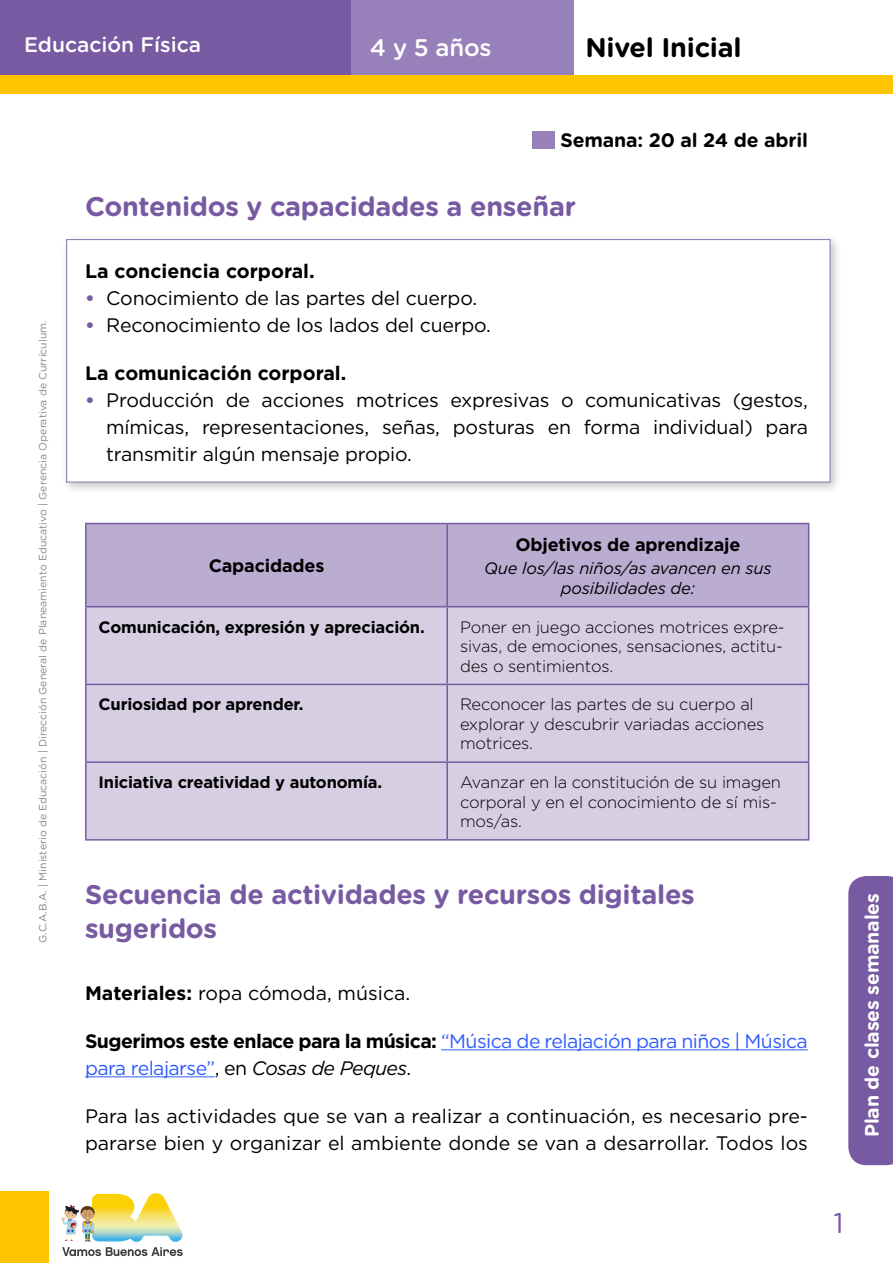
<style>
.page{position:relative;width:893px;height:1263px;background:#fff}
.page>*{position:absolute;margin:0;border:0;box-sizing:border-box;transform-origin:0 0}
.t1{font:28.5px "Gotham Rounded";color:#785aa2}
.t2{font:700 27px/34.5px "Gotham Rounded";letter-spacing:-.01em;color:#785aa2}
.t3{font:700 27px "Gotham Rounded";letter-spacing:-.01em;color:#000}
.t4{font:500 24px "Gotham Rounded";color:#fff}
.t5{font:500 21px "Gotham Rounded";color:#fff}
.t6{font:19.5px/27px "Gotham";letter-spacing:-.01em;color:#000;text-align:justify}
.t7{font:19.5px/27px "Gotham";letter-spacing:-.03em;color:#305cff}
.t8{font:700 19.5px "Gotham";color:#000}
.t9{font:700 19.5px "Gotham Rounded";letter-spacing:-.01em;color:#fff}
.t10{font:700 19.5px "Gotham Rounded";letter-spacing:-.01em;color:#000}
.t11{font:700 18px "Gotham";letter-spacing:-.01em;color:#000}
.t12{font:300 16.5px/19.5px "Gotham";letter-spacing:-.01em;color:#000}
.t13{font:700 16.5px "Gotham";letter-spacing:-.01em;color:#000}
.t14{font:italic 16.5px/19.5px "Gotham";letter-spacing:-.01em;color:#000;text-align:center}
.t15{font:10.5px "Gotham Rounded";color:#878787}
.s1{font-weight:700;color:#785aa2}
.s2{font-weight:700}
.s3{font-weight:700;color:#000}
.s4{color:#000}
.s5{font-style:italic;color:#000}
</style>
<div class="page">
<div style="left:0;top:1191px;width:48px;height:72px;background:#fdc500"></div>
<div style="left:0;top:0;width:351px;height:78px;background:#785aa2"></div>
<div style="left:351px;top:0;width:223px;height:78px;background:#9880ba"></div>
<div style="left:0;top:75px;width:893px;height:19px;background:#fdc500"></div>
<svg style="left:848px;top:876px;width:45px;height:289px;background:#7c5fa5"></svg>
<svg style="left:61px;top:1193px;width:122px;height:63px"></svg>
<div style="left:61px;top:234px;width:780px;height:260px;background:#000;opacity:.22"></div>
<div style="left:66px;top:239px;width:765px;height:244px;background:#fff;border:1px solid #9880ba"></div>
<hr style="left:441px;top:1049px;width:367px;height:1px;background:#305cff">
<hr style="left:85px;top:1076px;width:130px;height:1px;background:#305cff">
<div style="left:532px;top:131px;width:23px;height:18px;background:#9880ba"></div>
<div style="left:87px;top:524px;width:721px;height:82px;background:#bbacd1"></div>
<div style="left:87px;top:607px;width:721px;height:232px;background:#d6cee3"></div>
<hr style="left:85px;top:523px;width:362px;height:1px;background:#785aa2">
<hr style="left:85px;top:524px;width:2px;height:82px;background:#785aa2">
<hr style="left:447px;top:523px;width:362px;height:1px;background:#785aa2">
<hr style="left:446px;top:524px;width:2px;height:82px;background:#785aa2">
<hr style="left:808px;top:524px;width:1px;height:82px;background:#785aa2">
<hr style="left:85px;top:606px;width:362px;height:1px;background:#785aa2">
<hr style="left:85px;top:607px;width:2px;height:77px;background:#785aa2">
<hr style="left:447px;top:606px;width:362px;height:1px;background:#785aa2">
<hr style="left:446px;top:607px;width:2px;height:77px;background:#785aa2">
<hr style="left:808px;top:607px;width:1px;height:77px;background:#785aa2">
<hr style="left:85px;top:684px;width:362px;height:1px;background:#785aa2">
<hr style="left:85px;top:685px;width:2px;height:76px;background:#785aa2">
<hr style="left:447px;top:684px;width:362px;height:1px;background:#785aa2">
<hr style="left:446px;top:685px;width:2px;height:76px;background:#785aa2">
<hr style="left:808px;top:685px;width:1px;height:76px;background:#785aa2">
<hr style="left:85px;top:761px;width:362px;height:2px;background:#785aa2">
<hr style="left:85px;top:763px;width:2px;height:76px;background:#785aa2">
<hr style="left:447px;top:761px;width:362px;height:2px;background:#785aa2">
<hr style="left:446px;top:763px;width:2px;height:76px;background:#785aa2">
<hr style="left:808px;top:763px;width:1px;height:76px;background:#785aa2">
<hr style="left:85px;top:839px;width:362px;height:1px;background:#785aa2">
<hr style="left:447px;top:839px;width:362px;height:1px;background:#785aa2">
<p class="t5" style="left:24px;top:30px;width:179px">Educación Física</p>
<p class="t4" style="left:370px;top:31px;width:123px">4 y 5 años</p>
<h2 class="t3" style="left:585px;top:28px;width:158px">Nivel Inicial</h2>
<p class="t15" style="left:36px;top:943px;width:624px;rotate:-90deg">G.C.A.B.A. | Ministerio de Educación | Dirección General de Planeamiento Educativo | Gerencia Operativa de Currículum.</p>
<p class="t10" style="left:560px;top:126px;width:249px">Semana: 20 al 24 de abril</p>
<h2 class="t2" style="left:85px;top:188px;width:493px">Contenidos y capacidades a enseñar</h2>
<p class="t8" style="left:85px;top:258px;width:231px">La conciencia corporal.</p>
<p class="t6" style="left:85px;top:284px;width:394px"><span class="s1">•</span> Conocimiento de las partes del cuerpo.</p>
<p class="t6" style="left:85px;top:311px;width:408px"><span class="s1">•</span> Reconocimiento de los lados del cuerpo.</p>
<p class="t8" style="left:85px;top:360px;width:263px">La comunicación corporal.</p>
<p class="t6" style="left:106px;top:386px;width:703px;text-indent:-21px"><span class="s1">•</span> Producción de acciones motrices expresivas o comunicativas (gestos, mímicas, representaciones, señas, posturas en forma individual) para transmitir algún mensaje propio.</p>
<p class="t11" style="left:209px;top:554px;width:117px">Capacidades</p>
<p class="t11" style="left:515px;top:532px;width:227px">Objetivos de aprendizaje</p>
<p class="t14" style="left:484px;top:558px;width:289px">Que los/las niños/as avancen en sus posibilidades de:</p>
<p class="t13" style="left:99px;top:616px;width:328px">Comunicación, expresión y apreciación.</p>
<p class="t12" style="left:460px;top:617px;width:326px;text-align:justify">Poner en juego acciones motrices expre&shy;sivas, de emociones, sensaciones, actitu&shy;des o sentimientos.</p>
<p class="t13" style="left:99px;top:693px;width:207px">Curiosidad por aprender.</p>
<p class="t12" style="left:460px;top:694px;width:306px">Reconocer las partes de su cuerpo al explorar y descubrir variadas acciones motrices.</p>
<p class="t13" style="left:99px;top:771px;width:285px">Iniciativa creatividad y autonomía.</p>
<p class="t12" style="left:460px;top:772px;width:323px">Avanzar en la constitución de su imagen corporal y en el conocimiento de sí mis&shy;mos/as.</p>
<h2 class="t2" style="left:85px;top:876px;width:611px">Secuencia de actividades y recursos digitales sugeridos</h2>
<p class="t6" style="left:85px;top:979px;width:327px"><span class="s2">Materiales:</span> ropa cómoda, música.</p>
<p class="t7" style="left:85px;top:1027px;width:724px"><span class="s3">Sugerimos este enlace para la música:</span> “Música de relajación para niños | Música para relajarse”<span class="s4">, en</span> <span class="s5">Cosas de Peques</span><span class="s4">.</span></p>
<p class="t6" style="left:85px;top:1102px;width:724px">Para las actividades que se van a realizar a continuación, es necesario pre&shy;pararse bien y organizar el ambiente donde se van a desarrollar. Todos los</p>
<p class="t9" style="left:858px;top:1137px;width:246px;rotate:-90deg">Plan de clases semanales</p>
<h1 class="t1" style="left:833px;top:1203px;width:12px">1</h1>
</div>
